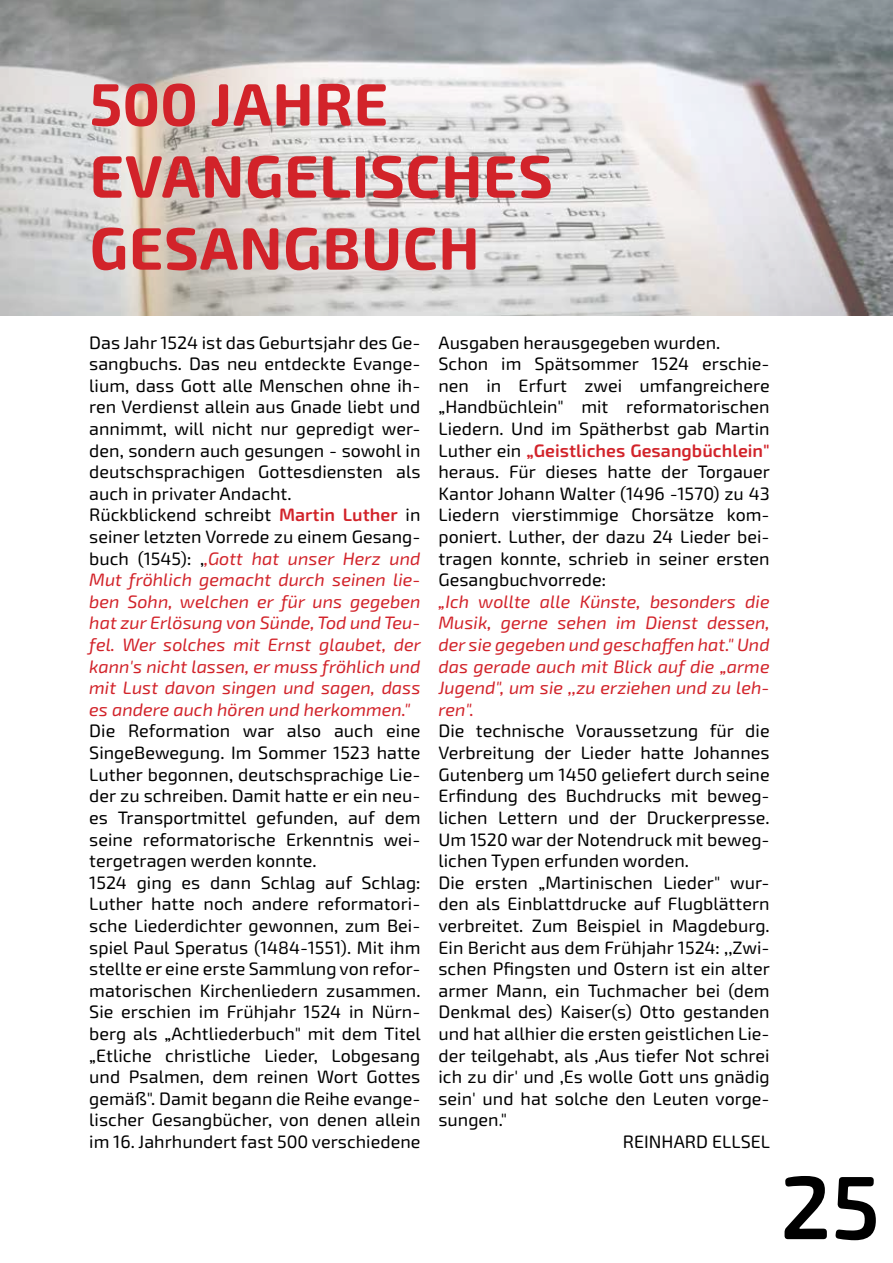
<style>
.page{position:relative;width:893px;height:1263px;background:#fff}
.page>*{position:absolute;margin:0;border:0;box-sizing:border-box;transform-origin:0 0}
.t1{font:600 90px "Exo Soft";color:#000}
.t2{font:700 60px/72px "Exo Soft";letter-spacing:.01em;color:#d2232a}
.t3{font:18px/21.6px "Exo Soft";color:#000}
.t4{font:italic 18px/21.6px "Exo Soft";color:#d2232a;text-align:justify}
.s1{font-weight:600;color:#d2232a}
.s2{font-style:italic;color:#d2232a}
</style>
<div class="page">
<img style="left:0;top:0;width:893px;height:315px">
<h2 class="t2" style="left:89px;top:70px;width:465px">500 JAHRE<br>EVANGELISCHES<br>GESANGBUCH</h2>
<p class="t3" style="left:89px;top:332px;width:333px">Das Jahr 1524 ist das Geburtsjahr des Ge&shy;sangbuchs. Das neu entdeckte Evange&shy;lium, dass Gott alle Menschen ohne ih&shy;ren Verdienst allein aus Gnade liebt und annimmt, will nicht nur gepredigt wer&shy;den, sondern auch gesungen - sowohl in deutschsprachigen Gottesdiensten als auch in privater Andacht.<br>Rückblickend schreibt <span class="s1">Martin Luther</span> in seiner letzten Vorrede zu einem Gesang&shy;buch (1545): ,<span class="s2">,Gott hat unser Herz und Mut fröhlich gemacht durch seinen lie&shy;ben Sohn, welchen er für uns gegeben hat zur Erlösung von Sünde, Tod und Teu&shy;fel. Wer solches mit Ernst glaubet, der kann's nicht lassen, er muss fröhlich und mit Lust davon singen und sagen, dass es andere auch hören und herkommen."</span></p>
<p class="t3" style="left:89px;top:720px;width:333px">Die Reformation war also auch eine SingeBewegung. Im Sommer 1523 hatte Luther begonnen, deutschsprachige Lie&shy;der zu schreiben. Damit hatte er ein neu&shy;es Transportmittel gefunden, auf dem seine reformatorische Erkenntnis wei&shy;tergetragen werden konnte.<br>1524 ging es dann Schlag auf Schlag:<br>Luther hatte noch andere reformatori&shy;sche Liederdichter gewonnen, zum Bei&shy;spiel Paul Speratus (1484-1551). Mit ihm stellte er eine erste Sammlung von refor&shy;matorischen Kirchenliedern zusammen.<br>Sie erschien im Frühjahr 1524 in Nürn&shy;berg als „Achtliederbuch" mit dem Titel „Etliche christliche Lieder, Lobgesang und Psalmen, dem reinen Wort Gottes gemäß". Damit begann die Reihe evange&shy;lischer Gesangbücher, von denen allein im 16. Jahrhundert fast 500 verschiedene</p>
<p class="t3" style="left:438px;top:332px;width:333px">Ausgaben herausgegeben wurden.<br>Schon im Spätsommer 1524 erschie&shy;nen in Erfurt zwei umfangreichere „Handbüchlein" mit reformatorischen Liedern. Und im Spätherbst gab Martin Luther ein <span class="s1">„Geistliches Gesangbüchlein" </span>heraus. Für dieses hatte der Torgauer Kantor Johann Walter (1496 -1570) zu 43<br>Liedern vierstimmige Chorsätze kom&shy;poniert. Luther, der dazu 24 Lieder bei&shy;tragen konnte, schrieb in seiner ersten Gesangbuchvorrede:</p>
<p class="t4" style="left:438px;top:591px;width:333px">„Ich wollte alle Künste, besonders die Musik, gerne sehen im Dienst dessen, der sie gegeben und geschaffen hat." Und das gerade auch mit Blick auf die „arme Jugend", um sie ,,zu erziehen und zu leh&shy;ren".</p>
<p class="t3" style="left:438px;top:720px;width:333px">Die technische Voraussetzung für die</p>
<p class="t3" style="left:438px;top:742px;width:333px">Verbreitung der Lieder hatte Johannes</p>
<p class="t3" style="left:438px;top:764px;width:333px">Gutenberg um 1450 geliefert durch seine</p>
<p class="t3" style="left:438px;top:785px;width:333px">Erfindung des Buchdrucks mit beweg-</p>
<p class="t3" style="left:438px;top:807px;width:333px">lichen Lettern und der Druckerpresse.</p>
<p class="t3" style="left:438px;top:828px;width:333px">Um 1520 war der Notendruck mit beweg-</p>
<p class="t3" style="left:438px;top:850px;width:252px">lichen Typen erfunden worden.</p>
<p class="t3" style="left:438px;top:872px;width:333px">Die ersten „Martinischen Lieder" wur-</p>
<p class="t3" style="left:438px;top:893px;width:333px">den als Einblattdrucke auf Flugblättern</p>
<p class="t3" style="left:438px;top:915px;width:333px">verbreitet. Zum Beispiel in Magdeburg.</p>
<p class="t3" style="left:438px;top:936px;width:333px">Ein Bericht aus dem Frühjahr 1524: ,,Zwi-</p>
<p class="t3" style="left:438px;top:958px;width:333px">schen Pfingsten und Ostern ist ein alter</p>
<p class="t3" style="left:438px;top:980px;width:333px">armer Mann, ein Tuchmacher bei (dem</p>
<p class="t3" style="left:438px;top:1001px;width:333px">Denkmal des) Kaiser(s) Otto gestanden</p>
<p class="t3" style="left:438px;top:1023px;width:333px">und hat allhier die ersten geistlichen Lie-</p>
<p class="t3" style="left:438px;top:1044px;width:333px">der teilgehabt, als ,Aus tiefer Not schrei</p>
<p class="t3" style="left:438px;top:1066px;width:333px">ich zu dir' und ,Es wolle Gott uns gnädig</p>
<p class="t3" style="left:438px;top:1088px;width:333px">sein' und hat solche den Leuten vorge-</p>
<p class="t3" style="left:438px;top:1109px;width:70px">sungen."</p>
<p class="t3" style="left:623px;top:1131px;width:149px">REINHARD ELLSEL</p>
<h1 class="t1" style="left:780px;top:1155px;width:102px">25</h1>
</div>
